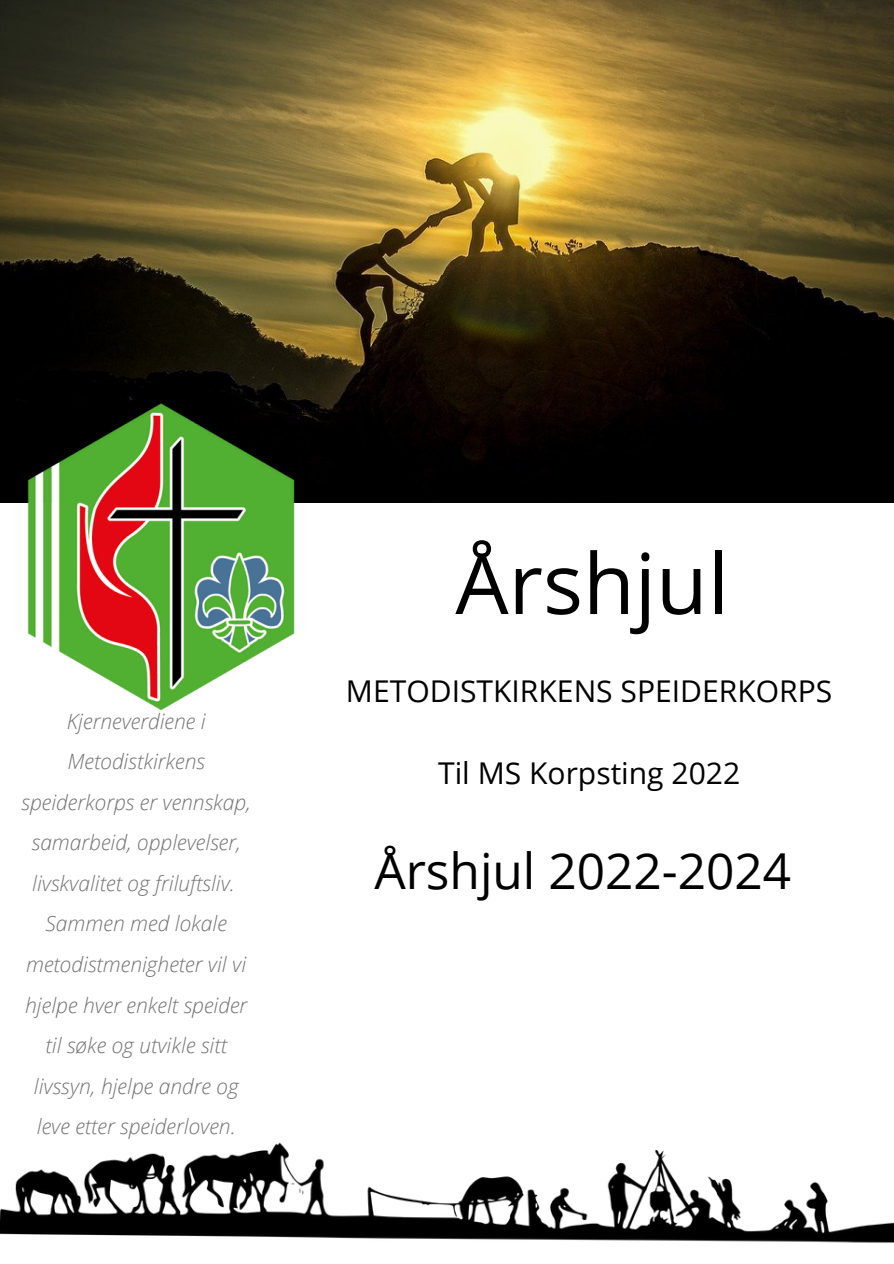
<style>
.page{position:relative;width:894px;height:1264px;background:#fff}
.page>*{position:absolute;margin:0;border:0;box-sizing:border-box;transform-origin:0 0}
.t1{font:84px "Open Sans";color:#000}
.t2{font:49.5px "Open Sans";color:#000}
.t3{font:30px "Open Sans";color:#000}
.t4{font:italic 300 21px/40.5px "Open Sans";color:#737373;text-align:center}
</style>
<div class="page">
<img style="left:0;top:0;width:893px;height:502px">
<img style="left:0;top:1142px;width:893px;height:101px">
<img style="left:0;top:397px;width:322px;height:314px">
<p class="t4" style="left:22px;top:700px;width:231px">Kjerneverdiene i<br>Metodistkirkens speiderkorps er vennskap, samarbeid, opplevelser, livskvalitet og friluftsliv.</p>
<p class="t4" style="left:25px;top:903px;width:223px">Sammen med lokale metodistmenigheter vil vi hjelpe hver enkelt speider til søke og utvikle sitt livssyn, hjelpe andre og leve etter speiderloven.</p>
<p class="t1" style="left:455px;top:524px;width:275px">Årshjul</p>
<p class="t3" style="left:346px;top:670px;width:488px">METODISTKIRKENS SPEIDERKORPS</p>
<p class="t3" style="left:438px;top:752px;width:303px">Til MS Korpsting 2022</p>
<p class="t2" style="left:374px;top:835px;width:418px">Årshjul 2022-2024</p>
</div>
